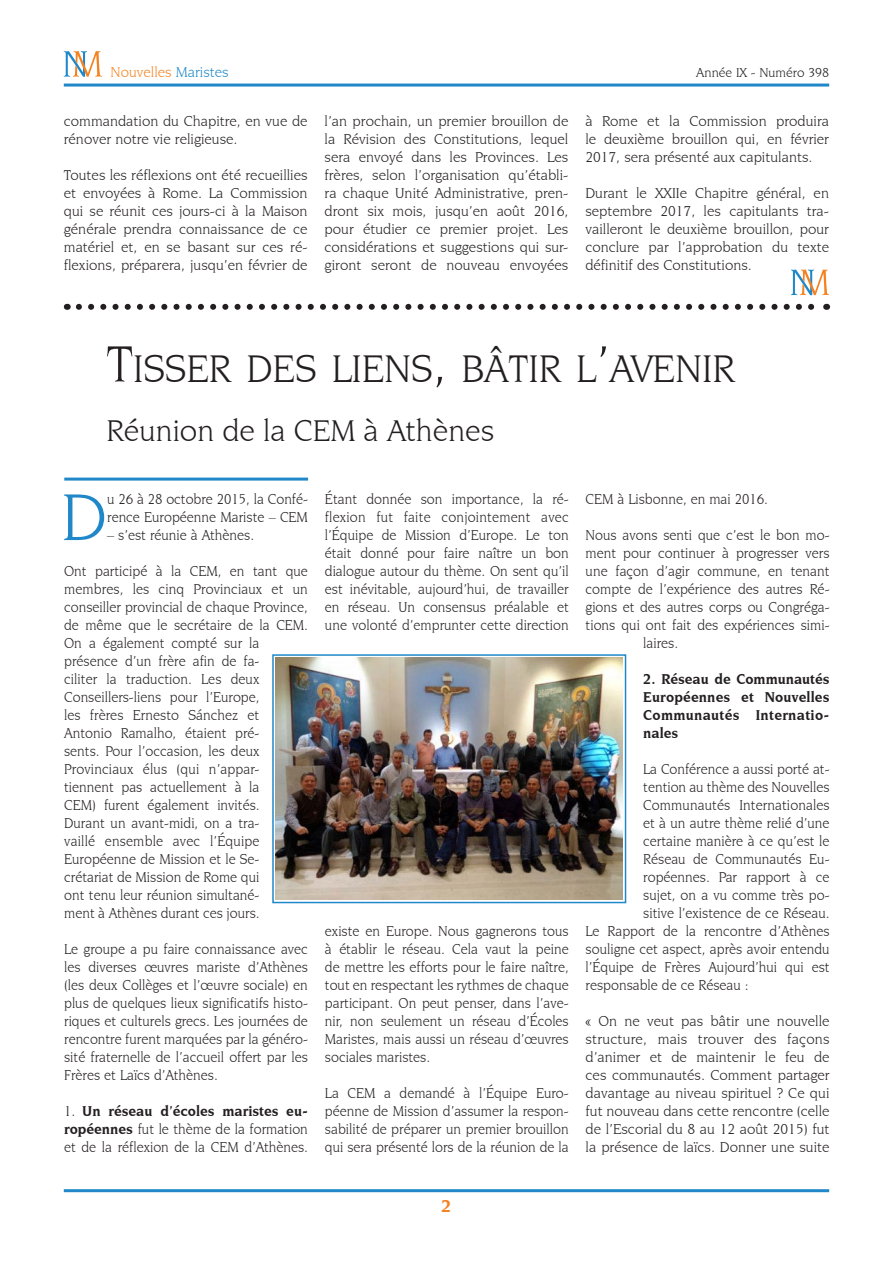
<style>
.page{position:relative;width:893px;height:1263px;background:#fff}
.page>*{position:absolute;margin:0;border:0;box-sizing:border-box;transform-origin:0 0}
.paragrafo4ComMaiuscu{font:70.2px "Novarese IT Cby BT";color:#2088c9}
.Titolo{font:40.5px "Novarese IT Cby BT";color:#231f20}
.Sottotitolo{font:31.5px "Novarese IT Cby BT";color:#231f20}
.Normale{font:700 18px "Novarese IT Cby BT";color:#f58220}
.paragrafo4{font:15px/18px "Novarese IT Cby BT";color:#231f20;text-align:justify;scale:.95 1}
.paragrafo4-2{font:15px/18px "Novarese IT Cby BT";color:#231f20;text-align:justify}
.paragrafoSemDopo{font:15px/18px "Novarese IT Cby BT";color:#231f20;text-align:justify}
.paragrafo4ComMaiuscu-2{font:15px/18px "Novarese IT Cby BT";color:#231f20;scale:.95 1}
.paragrafo4-3{font:700 15px/18px "Novarese IT Cby BT";letter-spacing:.01em;color:#231f20;text-align:justify;scale:.95 1}
.Normale-2{font:15px "Novarese IT Cby BT";color:#f58220}
.Normale-3{font:13.5px "Novarese IT Cby BT";color:#231f20}
.s1{color:#2088c9}
.s2{font-size:54px}
.s3{font-weight:700}
</style>
<div class="page">
<hr style="left:64px;top:84px;width:765px;height:3px;background:#2088c9">
<hr style="left:64px;top:1189px;width:765px;height:3px;background:#2088c9">
<svg style="left:64px;top:51px;width:38px;height:26px"></svg>
<svg style="left:79px;top:304px;width:736px;height:6px"></svg>
<svg style="left:791px;top:269px;width:38px;height:26px"></svg>
<hr style="left:64px;top:478px;width:244px;height:3px;background:#2088c9">
<img style="left:275px;top:658px;width:348px;height:241px">
<div style="left:272px;top:654px;width:354px;height:249px;border:2px solid #2088c9"></div>
<p class="Normale-2" style="left:111px;top:63px;width:120px">Nouvelles <span class="s1">Maristes</span></p>
<p class="Normale-3" style="left:696px;top:64px;width:134px">Année IX - Numéro 398</p>
<p class="paragrafo4-2" style="left:64px;top:112px;width:245px">commandation du Chapitre, en vue de rénover notre vie religieuse.</p>
<p class="paragrafo4-2" style="left:64px;top:166px;width:245px">Toutes les réflexions ont été recueillies et envoyées à Rome. La Commission qui se réunit ces jours-ci à la Maison générale prendra connaissance de ce matériel et, en se basant sur ces ré&shy;flexions, préparera, jusqu’en février de</p>
<p class="paragrafo4-2" style="left:325px;top:112px;width:245px">l’an prochain, un premier brouillon de la Révision des Constitutions, lequel sera envoyé dans les Provinces. Les frères, selon l’organisation qu’établi&shy;ra chaque Unité Administrative, pren&shy;dront six mois, jusqu’en août 2016, pour étudier ce premier projet. Les considérations et suggestions qui sur&shy;giront seront de nouveau envoyées</p>
<p class="paragrafo4-2" style="left:585px;top:112px;width:245px">à Rome et la Commission produira le deuxième brouillon qui, en février 2017, sera présenté aux capitulants.</p>
<p class="paragrafo4-2" style="left:585px;top:184px;width:245px">Durant le XXIIe Chapitre général, en septembre 2017, les capitulants tra&shy;vailleront le deuxième brouillon, pour conclure par l’approbation du texte définitif des Constitutions.</p>
<p class="Titolo" style="left:106px;top:344px;width:630px"><span class="s2">T</span>ISSER DES LIENS<span class="s2">,</span> BÂTIR L<span class="s2">’</span>AVENIR</p>
<p class="Sottotitolo" style="left:106px;top:412px;width:389px">Réunion de la CEM à Athènes</p>
<p class="paragrafo4ComMaiuscu" style="left:61px;top:475px;width:47px">D</p>
<p class="paragrafo4ComMaiuscu-2" style="left:107px;top:490px;width:213px">u 26 à 28 octobre 2015, la Confé&shy;rence Européenne Mariste – CEM</p>
<p class="paragrafo4ComMaiuscu-2" style="left:107px;top:526px;width:156px">– s’est réunie à Athènes.</p>
<p class="paragrafo4" style="left:64px;top:562px;width:258px;text-align:left">Ont participé à la CEM, en tant que membres, les cinq Provinciaux et un conseiller provincial de chaque Province, de même que le secrétaire de la CEM.<br>On a également compté sur la présence d’un frère afin de fa-<br>ciliter la traduction. Les deux<br>Conseillers-liens pour l’Europe,<br>les frères Ernesto Sánchez et<br>Antonio Ramalho, étaient pré-<br>sents. Pour l’occasion, les deux<br>Provinciaux élus (qui n’appar&shy;tiennent pas actuellement à la<br>CEM) furent également invités.<br>Durant un avant-midi, on a tra-<br>vaillé ensemble avec l’Équipe<br>Européenne de Mission et le Se&shy;crétariat de Mission de Rome qui<br>ont tenu leur réunion simultané-<br>ment à Athènes durant ces jours.</p>
<p class="paragrafo4" style="left:64px;top:940px;width:258px">Le groupe a pu faire connaissance avec les diverses œuvres mariste d’Athènes (les deux Collèges et l’œuvre sociale) en plus de quelques lieux significatifs histo&shy;riques et culturels grecs. Les journées de rencontre furent marquées par la généro&shy;sité fraternelle de l’accueil offert par les Frères et Laïcs d’Athènes.</p>
<p class="paragrafo4" style="left:64px;top:1102px;width:258px">1. <span class="s3">Un réseau d’écoles maristes eu&shy;ropéennes</span> fut le thème de la formation et de la réflexion de la CEM d’Athènes.</p>
<p class="paragrafo4" style="left:325px;top:490px;width:258px">Étant donnée son importance, la ré&shy;flexion fut faite conjointement avec l’Équipe de Mission d’Europe. Le ton était donné pour faire naître un bon dialogue autour du thème. On sent qu’il est inévitable, aujourd’hui, de travailler en réseau. Un consensus préalable et une volonté d’emprunter cette direction</p>
<p class="paragrafo4" style="left:325px;top:922px;width:258px">existe en Europe. Nous gagnerons tous à établir le réseau. Cela vaut la peine de mettre les efforts pour le faire naître, tout en respectant les rythmes de chaque participant. On peut penser, dans l’ave&shy;nir, non seulement un réseau d’Écoles Maristes, mais aussi un réseau d’œuvres sociales maristes.</p>
<p class="paragrafo4" style="left:325px;top:1084px;width:258px">La CEM a demandé à l’Équipe Euro&shy;péenne de Mission d’assumer la respon&shy;sabilité de préparer un premier brouillon qui sera présenté lors de la réunion de la</p>
<p class="paragrafo4" style="left:586px;top:490px;width:193px">CEM à Lisbonne, en mai 2016.</p>
<p class="paragrafo4" style="left:586px;top:526px;width:258px">Nous avons senti que c’est le bon mo-</p>
<p class="paragrafo4" style="left:586px;top:544px;width:258px">ment pour continuer à progresser vers</p>
<p class="paragrafo4" style="left:586px;top:562px;width:258px">une façon d’agir commune, en tenant</p>
<p class="paragrafo4" style="left:586px;top:580px;width:258px">compte de l’expérience des autres Ré-</p>
<p class="paragrafo4" style="left:586px;top:598px;width:258px">gions et des autres corps ou Congréga-</p>
<p class="paragrafo4" style="left:586px;top:616px;width:258px">tions qui ont fait des expériences simi-</p>
<p class="paragrafo4" style="left:643px;top:634px;width:38px">laires.</p>
<p class="paragrafo4-3" style="left:643px;top:670px;width:198px">2. Réseau de Communautés Européennes et Nouvelles Communautés Internatio&shy;nales</p>
<p class="paragrafo4" style="left:643px;top:760px;width:198px">La Conférence a aussi porté at-</p>
<p class="paragrafo4" style="left:643px;top:778px;width:198px">tention au thème des Nouvelles</p>
<p class="paragrafo4" style="left:643px;top:796px;width:198px">Communautés Internationales</p>
<p class="paragrafo4" style="left:643px;top:814px;width:198px">et à un autre thème relié d’une</p>
<p class="paragrafo4" style="left:643px;top:832px;width:198px">certaine manière à ce qu’est le</p>
<p class="paragrafo4" style="left:643px;top:850px;width:198px">Réseau de Communautés Eu-</p>
<p class="paragrafo4" style="left:643px;top:868px;width:198px">ropéennes. Par rapport à ce</p>
<p class="paragrafo4" style="left:643px;top:886px;width:198px">sujet, on a vu comme très po-</p>
<p class="paragrafo4" style="left:643px;top:904px;width:198px">sitive l’existence de ce Réseau.</p>
<p class="paragrafo4" style="left:586px;top:922px;width:258px">Le Rapport de la rencontre d’Athènes</p>
<p class="paragrafo4" style="left:586px;top:940px;width:258px">souligne cet aspect, après avoir entendu</p>
<p class="paragrafo4" style="left:586px;top:958px;width:258px">l’Équipe de Frères Aujourd’hui qui est</p>
<p class="paragrafo4" style="left:586px;top:976px;width:173px">responsable de ce Réseau :</p>
<p class="paragrafoSemDopo" style="left:586px;top:1012px;width:245px">« On ne veut pas bâtir une nouvelle structure, mais trouver des façons d’animer et de maintenir le feu de ces communautés. Comment partager davantage au niveau spirituel ? Ce qui fut nouveau dans cette rencontre (celle de l’Escorial du 8 au 12 août 2015) fut la présence de laïcs. Donner une suite</p>
<p class="Normale" style="left:441px;top:1195px;width:12px">2</p>
</div>
